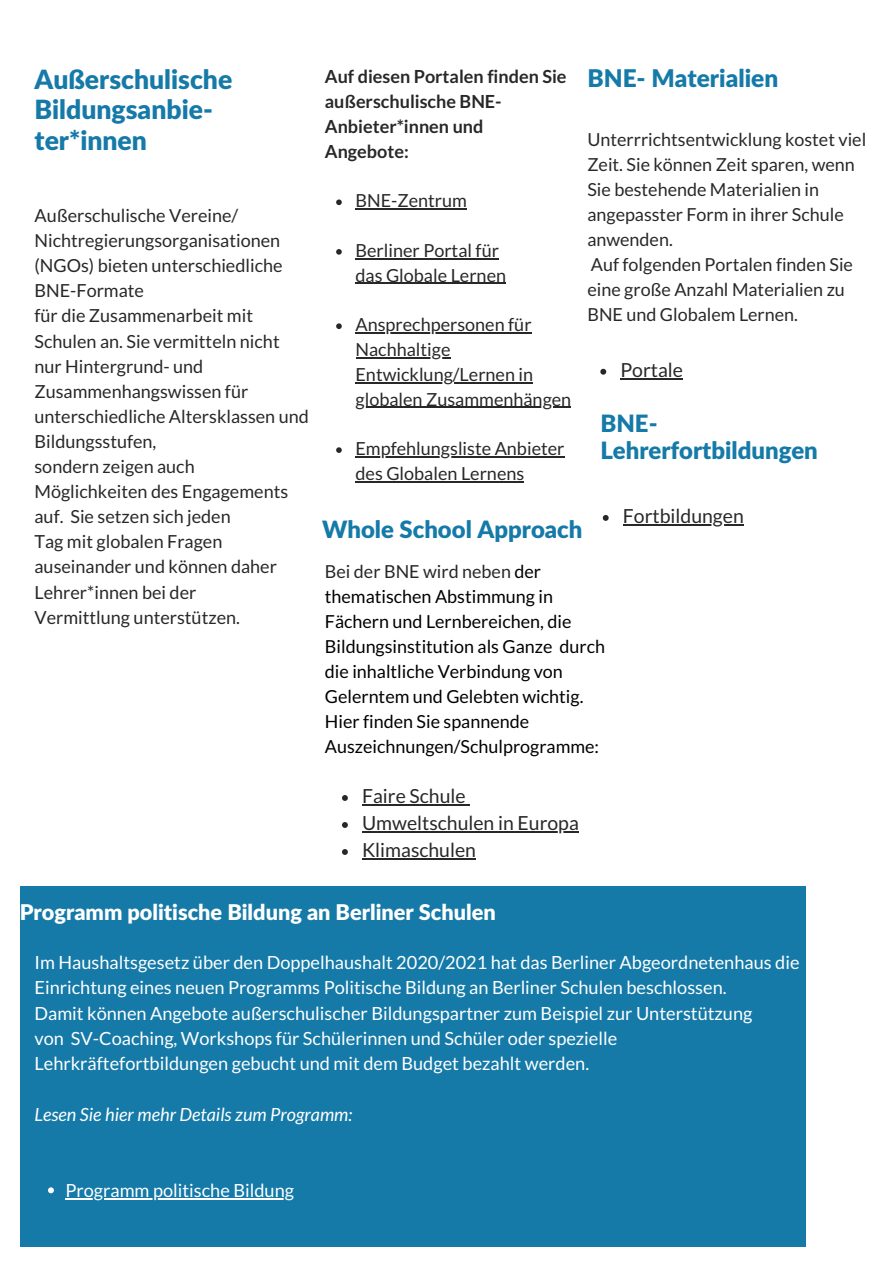
<style>
.page{position:relative;width:894px;height:1264px;background:#fff}
.page>*{position:absolute;margin:0;border:0;box-sizing:border-box;transform-origin:0 0}
.t1{font:900 26.55px/30.5px "Lato Latin";color:#157aa8}
.t2{font:900 24.3px "Lato Latin";color:#157aa8}
.t3{font:900 23.85px/27.5px "Lato Latin";color:#157aa8}
.t4{font:900 21.6px "Lato Latin";color:#fff}
.t5{font:19.35px/27px "Lato";color:#282828}
.t6{font:18.15px/25.3px "Lato";color:#fff}
.t7{font:italic 18.15px "Lato";color:#fff}
.t8{font:18px/25px "Lato";color:#282828}
.t9{font:18px/25px "Lato";color:#000}
.t10{font:700 18px/24.8px "Lato";color:#282828}
.s1{color:#282828}
</style>
<div class="page">
<div style="left:20px;top:886px;width:785px;height:360px;background:#157aa8"></div>
<svg style="left:600px;top:369px;width:6px;height:5px"></svg>
<hr style="left:620px;top:378px;width:63px;height:1px;background:#282828">
<svg style="left:336px;top:199px;width:5px;height:6px"></svg>
<hr style="left:355px;top:208px;width:112px;height:2px;background:#282828">
<svg style="left:336px;top:249px;width:5px;height:6px"></svg>
<hr style="left:355px;top:258px;width:144px;height:1px;background:#282828">
<hr style="left:355px;top:283px;width:151px;height:1px;background:#282828">
<svg style="left:336px;top:323px;width:5px;height:6px"></svg>
<hr style="left:355px;top:332px;width:176px;height:1px;background:#282828">
<hr style="left:355px;top:357px;width:95px;height:1px;background:#282828">
<hr style="left:355px;top:382px;width:178px;height:1px;background:#282828">
<hr style="left:355px;top:407px;width:216px;height:1px;background:#282828">
<svg style="left:336px;top:447px;width:5px;height:6px"></svg>
<hr style="left:355px;top:456px;width:209px;height:1px;background:#282828">
<hr style="left:355px;top:481px;width:169px;height:1px;background:#282828">
<svg style="left:48px;top:1187px;width:6px;height:6px"></svg>
<hr style="left:65px;top:1198px;width:229px;height:1px;background:#fff">
<svg style="left:602px;top:515px;width:6px;height:6px"></svg>
<hr style="left:622px;top:524px;width:121px;height:1px;background:#282828">
<svg style="left:342px;top:795px;width:6px;height:6px"></svg>
<hr style="left:362px;top:804px;width:103px;height:1px;background:#282828">
<svg style="left:342px;top:822px;width:6px;height:6px"></svg>
<hr style="left:362px;top:831px;width:216px;height:1px;background:#282828">
<svg style="left:342px;top:849px;width:6px;height:6px"></svg>
<hr style="left:362px;top:858px;width:114px;height:1px;background:#282828">
<h1 class="t1" style="left:34px;top:66px;width:199px">Außerschulische<br>Bildungsanbie&shy;ter*innen</h1>
<p class="t8" style="left:34px;top:203px;width:276px">Außerschulische Vereine/<br>Nichtregierungsorganisationen (NGOs) bieten unterschiedliche<br>BNE-Formate<br>für die Zusammenarbeit mit<br>Schulen an. Sie vermitteln nicht nur Hintergrund- und<br>Zusammenhangswissen für unterschiedliche Altersklassen und<br>Bildungsstufen,<br>sondern zeigen auch<br>Möglichkeiten des Engagements auf. Sie setzen sich jeden<br>Tag mit globalen Fragen auseinander und können daher<br>Lehrer*innen bei der<br>Vermittlung unterstützen.</p>
<p class="t10" style="left:325px;top:64px;width:243px">Auf diesen Portalen finden Sie außerschulische BNE-<br>Anbieter*innen und<br>Angebote:</p>
<h2 class="t2" style="left:587px;top:68px;width:192px">BNE- Materialien</h2>
<p class="t8" style="left:587px;top:127px;width:280px">Unterrrichtsentwicklung kostet viel<br>Zeit. Sie können Zeit sparen, wenn<br>Sie bestehende Materialien in angepasster Form in ihrer Schule anwenden.<br>Auf folgenden Portalen finden Sie eine große Anzahl Materialien zu<br>BNE und Globalem Lernen.</p>
<p class="t8" style="left:355px;top:188px;width:113px">BNE-Zentrum</p>
<p class="t8" style="left:355px;top:237px;width:152px">Berliner Portal für das Globale Lernen</p>
<p class="t8" style="left:355px;top:312px;width:217px">Ansprechpersonen für<br>Nachhaltige<br>Entwicklung/Lernen in globalen Zusammenhängen</p>
<p class="t8" style="left:355px;top:436px;width:210px">Empfehlungsliste Anbieter des Globalen Lernens</p>
<p class="t5" style="left:620px;top:356px;width:64px">Portale</p>
<h3 class="t3" style="left:600px;top:411px;width:219px">BNE-<br>Lehrerfortbildungen</h3>
<h3 class="t3" style="left:322px;top:516px;width:262px">Whole School Approach</h3>
<p class="t9" style="left:325px;top:558px;width:281px"><span class="s1">Bei der BNE wird neben</span> der thematischen Abstimmung in<br>Fächern und Lernbereichen, die<br>Bildungsinstitution als Ganze durch die inhaltliche Verbindung von<br>Gelerntem und Gelebten wichtig.<br>Hier finden Sie spannende<br>Auszeichnungen/Schulprogramme:</p>
<p class="t5" style="left:362px;top:782px;width:218px">Faire Schule<br>Umweltschulen in Europa<br>Klimaschulen</p>
<p class="t5" style="left:622px;top:502px;width:122px">Fortbildungen</p>
<p class="t4" style="left:20px;top:902px;width:477px">Programm politische Bildung an Berliner Schulen</p>
<p class="t6" style="left:34px;top:949px;width:766px">Im Haushaltsgesetz über den Doppelhaushalt 2020/2021 hat das Berliner Abgeordnetenhaus die Einrichtung eines neuen Programms Politische Bildung an Berliner Schulen beschlossen.<br>Damit können Angebote außerschulischer Bildungspartner zum Beispiel zur Unterstützung<br>von SV-Coaching, Workshops für Schülerinnen und Schüler oder spezielle Lehrkräftefortbildungen gebucht und mit dem Budget bezahlt werden.</p>
<p class="t7" style="left:34px;top:1102px;width:319px">Lesen Sie hier mehr Details zum Programm:</p>
<p class="t6" style="left:65px;top:1176px;width:230px">Programm politische Bildung</p>
</div>
